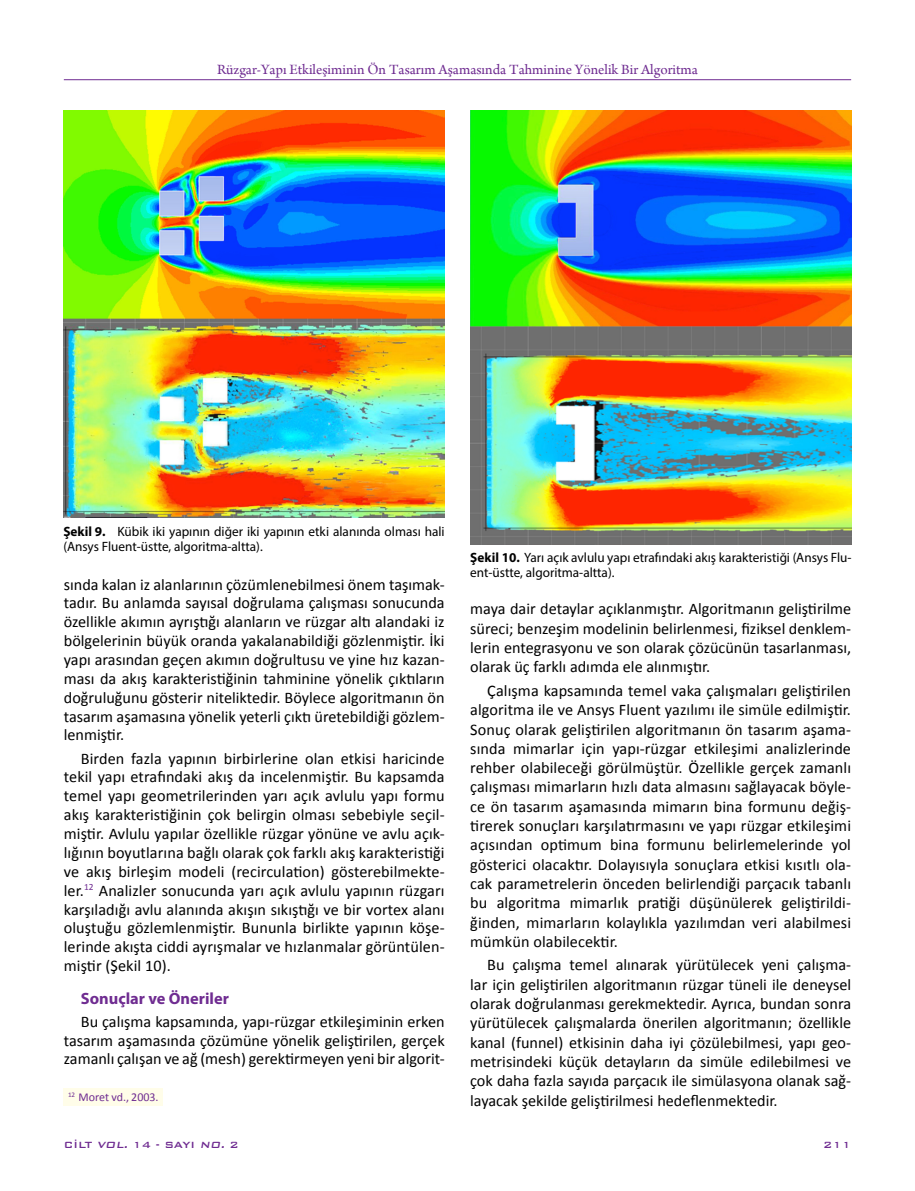
<style>
.page{position:relative;width:915px;height:1191px;background:#fff}
.page>*{position:absolute;margin:0;border:0;box-sizing:border-box;transform-origin:0 0}
.t1{font:700 16.35px "Myriad Pro";color:#6f2c91}
.t2{font:16.2px/19.4px "Calibri";color:#000;text-align:justify}
.t3{font:15px "Arno Pro";color:#6f2c91}
.t4{font:13.5px/15px "Myriad Pro";color:#000}
.t5{font:500 12px "Bank Gothic BT";color:#6f2c91}
.t6{font:12px "Calibri";color:#6f2c91}
.s1{font-weight:700}
.s2{font-style:italic}
</style>
<div class="page">
<hr style="left:64px;top:79px;width:786px;height:1px;background:#6f2c91">
<div style="left:64px;top:1088px;width:99px;height:17px;background:#fffde9"></div>
<img style="left:64px;top:111px;width:380px;height:406px">
<img style="left:470px;top:111px;width:380px;height:434px">
<p class="t3" style="left:217px;top:61px;width:482px">Rüzgar-Yapı Etkileşiminin Ön Tasarım Aşamasında Tahminine Yönelik Bir Algoritma</p>
<p class="t4" style="left:63px;top:523px;width:382px"><span class="s1">Şekil 9.</span> Kübik iki yapının diğer iki yapının etki alanında olması hali (Ansys Fluent-üstte, algoritma-altta).</p>
<p class="t2" style="left:64px;top:575px;width:382px;line-height:18.9px">sında kalan iz alanlarının çözümlenebilmesi önem taşımak&shy;tadır. Bu anlamda sayısal doğrulama çalışması sonucunda özellikle akımın ayrıştığı alanların ve rüzgar altı alandaki iz bölgelerinin büyük oranda yakalanabildiği gözlenmiştir. İki yapı arasından geçen akımın doğrultusu ve yine hız kazan&shy;ması da akış karakteristiğinin tahminine yönelik çıktıların doğruluğunu gösterir niteliktedir. Böylece algoritmanın ön tasarım aşamasına yönelik yeterli çıktı üretebildiği gözlem&shy;lenmiştir.</p>
<p class="t2" style="left:64px;top:749px;width:382px;line-height:18.9px;text-indent:17px">Birden fazla yapının birbirlerine olan etkisi haricinde tekil yapı etrafındaki akış da incelenmiştir. Bu kapsamda temel yapı geometrilerinden yarı açık avlulu yapı formu akış karakteristiğinin çok belirgin olması sebebiyle seçil&shy;miştir. Avlulu yapılar özellikle rüzgar yönüne ve avlu açık&shy;lığının boyutlarına bağlı olarak çok farklı akış karakteristiği ve akış birleşim modeli (recirculation) gösterebilmekte&shy;ler.<sup>12</sup> Analizler sonucunda yarı açık avlulu yapının rüzgarı karşıladığı avlu alanında akışın sıkıştığı ve bir vortex alanı oluştuğu gözlemlenmiştir. Bununla birlikte yapının köşe&shy;lerinde akışta ciddi ayrışmalar ve hızlanmalar görüntülen&shy;miştir (Şekil 10).</p>
<p class="t1" style="left:81px;top:987px;width:149px">Sonuçlar ve Öneriler</p>
<p class="t2" style="left:64px;top:1012px;width:382px;line-height:18.9px;text-indent:17px">Bu çalışma kapsamında, yapı-rüzgar etkileşiminin erken tasarım aşamasında çözümüne yönelik geliştirilen, gerçek zamanlı çalışan ve ağ (mesh) gerektirmeyen yeni bir algorit-</p>
<p class="t6" style="left:68px;top:1089px;width:92px"><sup>12</sup> Moret vd., 2003.</p>
<p class="t4" style="left:470px;top:550px;width:383px"><span class="s1">Şekil 10.</span> Yarı açık avlulu yapı etrafındaki akış karakteristiği (Ansys Flu&shy;ent-üstte, algoritma-altta).</p>
<p class="t2" style="left:470px;top:599px;width:382px">maya dair detaylar açıklanmıştır. Algoritmanın geliştirilme süreci; benzeşim modelinin belirlenmesi, fiziksel denklem&shy;lerin entegrasyonu ve son olarak çözücünün tasarlanması, olarak üç farklı adımda ele alınmıştır.</p>
<p class="t2" style="left:470px;top:681px;width:382px;text-indent:17px">Çalışma kapsamında temel vaka çalışmaları geliştirilen algoritma ile ve Ansys Fluent yazılımı ile simüle edilmiştir.<br>Sonuç olarak geliştirilen algoritmanın ön tasarım aşama&shy;sında mimarlar için yapı-rüzgar etkileşimi analizlerinde rehber olabileceği görülmüştür. Özellikle gerçek zamanlı çalışması mimarların hızlı data almasını sağlayacak böyle&shy;ce ön tasarım aşamasında mimarın bina formunu değiş&shy;tirerek sonuçları karşılatırmasını ve yapı rüzgar etkileşimi açısından optimum bina formunu belirlemelerinde yol gösterici olacaktır. Dolayısıyla sonuçlara etkisi kısıtlı ola&shy;cak parametrelerin önceden belirlendiği parçacık tabanlı bu algoritma mimarlık pratiği düşünülerek geliştirildi&shy;ğinden, mimarların kolaylıkla yazılımdan veri alabilmesi mümkün olabilecektir.</p>
<p class="t2" style="left:470px;top:955px;width:382px;text-indent:17px">Bu çalışma temel alınarak yürütülecek yeni çalışma&shy;lar için geliştirilen algoritmanın rüzgar tüneli ile deneysel olarak doğrulanması gerekmektedir. Ayrıca, bundan sonra yürütülecek çalışmalarda önerilen algoritmanın; özellikle kanal (funnel) etkisinin daha iyi çözülebilmesi, yapı geo&shy;metrisindeki küçük detayların da simüle edilebilmesi ve çok daha fazla sayıda parçacık ile simülasyona olanak sağ&shy;layacak şekilde geliştirilmesi hedeflenmektedir.</p>
<p class="t5" style="left:64px;top:1138px;width:176px">CİLT <span class="s2">VOL.</span> 14 - SAYI <span class="s2">NO.</span> 2</p>
<p class="t5" style="left:823px;top:1138px;width:29px">211</p>
</div>
